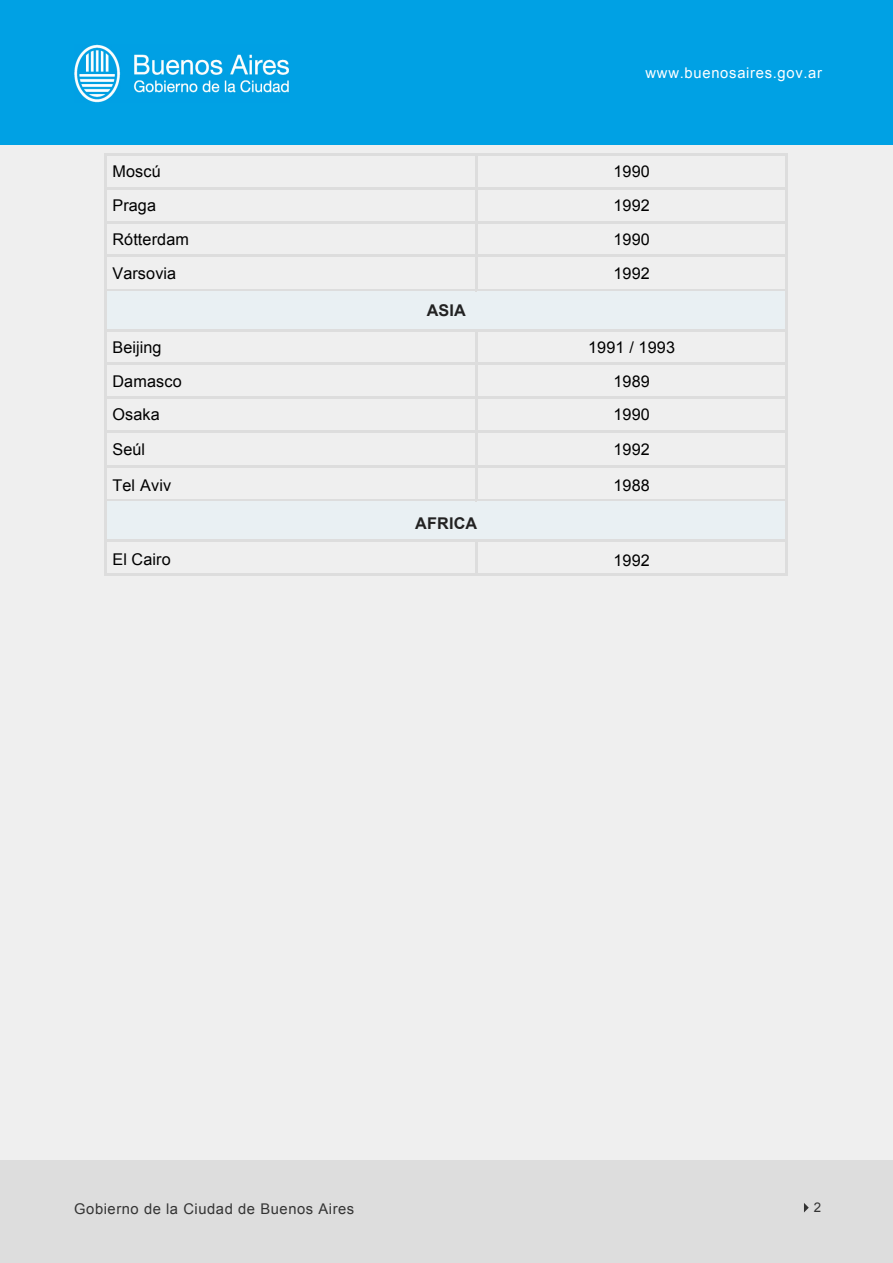
<style>
.page{position:relative;width:893px;height:1263px;background:#fff}
.page>*{position:absolute;margin:0;border:0;box-sizing:border-box;transform-origin:0 0}
.t1{font:16.2px "Arial";letter-spacing:.01em;color:#000}
.t2{font:700 16.2px "Arial";letter-spacing:.01em;color:#222}
.t3{font:14.7px "Arial";letter-spacing:.04em;color:#333}
.t4{font:14.7px "Arial";letter-spacing:.05em;color:#fff}
.t5{font:13.35px "Arial";color:#333}
</style>
<div class="page">
<div style="left:0;top:0;width:893px;height:1261px;background:#efefef"></div>
<div style="left:0;top:0;width:893px;height:144px;background:#00a1e4"></div>
<div style="left:0;top:1160px;width:893px;height:103px;background:#ddd"></div>
<img style="left:74px;top:45px;width:215px;height:57px">
<svg style="left:804px;top:1203px;width:5px;height:9px"></svg>
<svg style="left:105px;top:153px;width:2px;height:9px"></svg>
<hr style="left:107px;top:153px;width:368px;height:2px;background:#ddd">
<svg style="left:475px;top:153px;width:2px;height:9px"></svg>
<hr style="left:477px;top:153px;width:309px;height:2px;background:#ddd">
<svg style="left:786px;top:153px;width:2px;height:9px"></svg>
<hr style="left:105px;top:162px;width:2px;height:25px;background:#ddd">
<hr style="left:475px;top:162px;width:2px;height:25px;background:#ddd">
<hr style="left:786px;top:162px;width:2px;height:25px;background:#ddd">
<svg style="left:105px;top:187px;width:2px;height:9px"></svg>
<hr style="left:107px;top:187px;width:368px;height:2px;background:#ddd">
<svg style="left:475px;top:187px;width:2px;height:9px"></svg>
<hr style="left:477px;top:187px;width:309px;height:2px;background:#ddd">
<svg style="left:786px;top:187px;width:2px;height:9px"></svg>
<hr style="left:105px;top:196px;width:2px;height:25px;background:#ddd">
<hr style="left:475px;top:196px;width:2px;height:25px;background:#ddd">
<hr style="left:786px;top:196px;width:2px;height:25px;background:#ddd">
<svg style="left:105px;top:221px;width:2px;height:9px"></svg>
<hr style="left:107px;top:221px;width:368px;height:2px;background:#ddd">
<svg style="left:475px;top:221px;width:2px;height:9px"></svg>
<hr style="left:477px;top:221px;width:309px;height:2px;background:#ddd">
<svg style="left:786px;top:221px;width:2px;height:9px"></svg>
<hr style="left:105px;top:230px;width:2px;height:25px;background:#ddd">
<hr style="left:475px;top:230px;width:2px;height:25px;background:#ddd">
<hr style="left:786px;top:230px;width:2px;height:25px;background:#ddd">
<svg style="left:105px;top:255px;width:2px;height:9px"></svg>
<hr style="left:107px;top:255px;width:368px;height:2px;background:#ddd">
<svg style="left:475px;top:255px;width:2px;height:9px"></svg>
<hr style="left:477px;top:255px;width:309px;height:2px;background:#ddd">
<svg style="left:786px;top:255px;width:2px;height:9px"></svg>
<hr style="left:105px;top:264px;width:2px;height:25px;background:#ddd">
<hr style="left:475px;top:264px;width:2px;height:25px;background:#ddd">
<hr style="left:786px;top:264px;width:2px;height:25px;background:#ddd">
<div style="left:107px;top:291px;width:679px;height:38px;background:#e9f0f3"></div>
<svg style="left:105px;top:289px;width:2px;height:9px"></svg>
<hr style="left:107px;top:289px;width:368px;height:2px;background:#ddd">
<hr style="left:477px;top:289px;width:309px;height:2px;background:#ddd">
<svg style="left:786px;top:289px;width:2px;height:9px"></svg>
<hr style="left:105px;top:298px;width:2px;height:31px;background:#ddd">
<hr style="left:786px;top:298px;width:2px;height:31px;background:#ddd">
<svg style="left:105px;top:329px;width:2px;height:9px"></svg>
<hr style="left:107px;top:329px;width:368px;height:2px;background:#ddd">
<svg style="left:475px;top:329px;width:2px;height:9px"></svg>
<hr style="left:477px;top:329px;width:309px;height:2px;background:#ddd">
<svg style="left:786px;top:329px;width:2px;height:9px"></svg>
<hr style="left:105px;top:338px;width:2px;height:25px;background:#ddd">
<hr style="left:475px;top:338px;width:2px;height:25px;background:#ddd">
<hr style="left:786px;top:338px;width:2px;height:25px;background:#ddd">
<svg style="left:105px;top:363px;width:2px;height:9px"></svg>
<hr style="left:107px;top:363px;width:368px;height:2px;background:#ddd">
<svg style="left:475px;top:363px;width:2px;height:9px"></svg>
<hr style="left:477px;top:363px;width:309px;height:2px;background:#ddd">
<svg style="left:786px;top:363px;width:2px;height:9px"></svg>
<hr style="left:105px;top:372px;width:2px;height:25px;background:#ddd">
<hr style="left:475px;top:372px;width:2px;height:25px;background:#ddd">
<hr style="left:786px;top:372px;width:2px;height:25px;background:#ddd">
<svg style="left:105px;top:397px;width:2px;height:8px"></svg>
<hr style="left:107px;top:397px;width:368px;height:2px;background:#ddd">
<svg style="left:475px;top:397px;width:2px;height:8px"></svg>
<hr style="left:477px;top:397px;width:309px;height:2px;background:#ddd">
<svg style="left:786px;top:397px;width:2px;height:8px"></svg>
<hr style="left:105px;top:405px;width:2px;height:26px;background:#ddd">
<hr style="left:475px;top:405px;width:2px;height:26px;background:#ddd">
<hr style="left:786px;top:405px;width:2px;height:26px;background:#ddd">
<svg style="left:105px;top:465px;width:2px;height:9px"></svg>
<hr style="left:107px;top:465px;width:368px;height:2px;background:#ddd">
<svg style="left:475px;top:466px;width:2px;height:8px"></svg>
<hr style="left:477px;top:465px;width:309px;height:2px;background:#ddd">
<svg style="left:786px;top:466px;width:2px;height:8px"></svg>
<hr style="left:105px;top:474px;width:2px;height:25px;background:#ddd">
<hr style="left:475px;top:474px;width:2px;height:25px;background:#ddd">
<hr style="left:786px;top:474px;width:2px;height:25px;background:#ddd">
<svg style="left:105px;top:431px;width:2px;height:8px"></svg>
<hr style="left:107px;top:430px;width:368px;height:2px;background:#ddd">
<svg style="left:475px;top:431px;width:2px;height:8px"></svg>
<hr style="left:477px;top:430px;width:309px;height:2px;background:#ddd">
<svg style="left:786px;top:431px;width:2px;height:8px"></svg>
<hr style="left:105px;top:439px;width:2px;height:26px;background:#ddd">
<hr style="left:475px;top:439px;width:2px;height:27px;background:#ddd">
<hr style="left:786px;top:439px;width:2px;height:27px;background:#ddd">
<div style="left:107px;top:501px;width:679px;height:38px;background:#e9f0f3"></div>
<svg style="left:105px;top:499px;width:2px;height:9px"></svg>
<hr style="left:107px;top:499px;width:368px;height:2px;background:#ddd">
<hr style="left:477px;top:499px;width:309px;height:2px;background:#ddd">
<svg style="left:786px;top:499px;width:2px;height:9px"></svg>
<hr style="left:105px;top:508px;width:2px;height:31px;background:#ddd">
<hr style="left:786px;top:508px;width:2px;height:31px;background:#ddd">
<svg style="left:105px;top:539px;width:2px;height:9px"></svg>
<hr style="left:107px;top:539px;width:368px;height:2px;background:#ddd">
<svg style="left:475px;top:539px;width:2px;height:9px"></svg>
<hr style="left:477px;top:539px;width:309px;height:2px;background:#ddd">
<svg style="left:786px;top:539px;width:2px;height:9px"></svg>
<hr style="left:105px;top:548px;width:2px;height:25px;background:#ddd">
<hr style="left:107px;top:573px;width:368px;height:2px;background:#ddd">
<hr style="left:475px;top:548px;width:2px;height:25px;background:#ddd">
<hr style="left:477px;top:573px;width:309px;height:2px;background:#ddd">
<hr style="left:786px;top:548px;width:2px;height:25px;background:#ddd">
<p class="t4" style="left:645px;top:64px;width:178px">www.buenosaires.gov.ar</p>
<p class="t1" style="left:112px;top:160px;width:50px">Moscú</p>
<p class="t1" style="left:613px;top:160px;width:38px">1990</p>
<p class="t1" style="left:112px;top:195px;width:45px">Praga</p>
<p class="t1" style="left:613px;top:195px;width:38px">1992</p>
<p class="t1" style="left:112px;top:229px;width:78px">Rótterdam</p>
<p class="t1" style="left:613px;top:229px;width:38px">1990</p>
<p class="t1" style="left:112px;top:262px;width:65px">Varsovia</p>
<p class="t1" style="left:613px;top:262px;width:38px">1992</p>
<p class="t2" style="left:427px;top:300px;width:41px">ASIA</p>
<p class="t1" style="left:112px;top:337px;width:51px">Beijing</p>
<p class="t1" style="left:588px;top:337px;width:88px">1991 / 1993</p>
<p class="t1" style="left:112px;top:370px;width:71px">Damasco</p>
<p class="t1" style="left:613px;top:370px;width:38px">1989</p>
<p class="t1" style="left:112px;top:404px;width:49px">Osaka</p>
<p class="t1" style="left:613px;top:404px;width:38px">1990</p>
<p class="t1" style="left:112px;top:438px;width:34px">Seúl</p>
<p class="t1" style="left:112px;top:475px;width:60px">Tel Aviv</p>
<p class="t1" style="left:613px;top:438px;width:38px">1992</p>
<p class="t1" style="left:613px;top:475px;width:38px">1988</p>
<p class="t2" style="left:415px;top:512px;width:64px">AFRICA</p>
<p class="t1" style="left:112px;top:549px;width:60px">El Cairo</p>
<p class="t1" style="left:613px;top:550px;width:38px">1992</p>
<p class="t3" style="left:74px;top:1199px;width:282px">Gobierno de la Ciudad de Buenos Aires</p>
<p class="t5" style="left:814px;top:1199px;width:9px">2</p>
</div>
